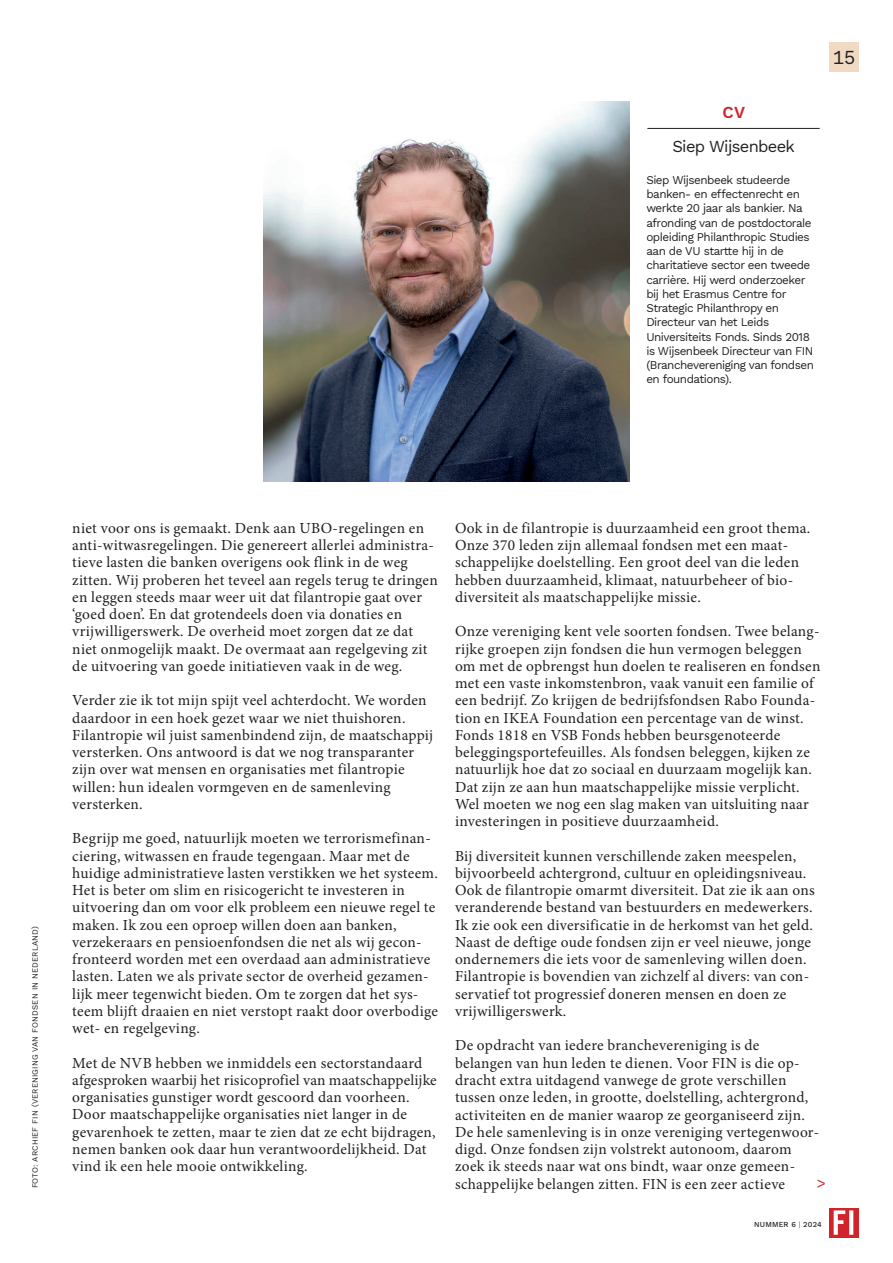
<style>
.page{position:relative;width:893px;height:1263px;background:#fff}
.page>*{position:absolute;margin:0;border:0;box-sizing:border-box;transform-origin:0 0}
.t1{font:19.5px "Work Sans";color:#231f20}
.t2{font:16.5px "Work Sans";letter-spacing:-.04em;color:#231f20}
.t3{font:600 16.5px "Work Sans";color:#d1232a}
.t4{font:15.3px/17.2px "Minion Pro";letter-spacing:.02em;color:#231f20}
.t5{font:15px "Work Sans";color:#d1232a}
.t6{font:11.7px/14.2px "Work Sans";letter-spacing:-.04em;color:#231f20}
.t7{font:7.95px "Work Sans";letter-spacing:.02em;color:#231f20}
.t8{font:500 7.5px "Work Sans";letter-spacing:.02em;color:#231f20}
.s1{font-weight:400;color:#d1232a}
</style>
<div class="page">
<svg style="left:829px;top:1208px;width:30px;height:29px"></svg>
<svg style="left:834px;top:1210px;width:19px;height:25px"></svg>
<hr style="left:647px;top:128px;width:173px;height:1px;background:#231f20">
<img style="left:264px;top:102px;width:365px;height:379px">
<div style="left:829px;top:43px;width:30px;height:29px;background:#f0dac4"></div>
<p class="t3" style="left:722px;top:100px;width:24px">CV</p>
<p class="t2" style="left:672px;top:134px;width:124px">Siep Wijsenbeek</p>
<p class="t6" style="left:646px;top:172px;width:169px">Siep Wijsenbeek studeerde banken- en effectenrecht en werkte 20 jaar als bankier. Na afronding van de postdoctorale opleiding Philanthropic Studies aan de VU startte hij in de charitatieve sector een tweede carrière. Hij werd onderzoeker bij het Erasmus Centre for<br>Strategic Philanthropy en<br>Directeur van het Leids<br>Universiteits Fonds. Sinds 2018 is Wijsenbeek Directeur van FIN (Branchevereniging van fondsen en foundations).</p>
<p class="t1" style="left:833px;top:43px;width:24px">15</p>
<p class="t7" style="left:29px;top:1188px;width:263px;rotate:-90deg">FOTO: ARCHIEF FIN (VERENIGING VAN FONDSEN IN NEDERLAND)</p>
<p class="t4" style="left:72px;top:519px;width:367px">niet voor ons is gemaakt. Denk aan UBO-regelingen en anti-witwasregelingen. Die genereert allerlei administra&shy;tieve lasten die banken overigens ook flink in de weg zitten. Wij proberen het teveel aan regels terug te dringen en leggen steeds maar weer uit dat filantropie gaat over ‘goed doen’. En dat grotendeels doen via donaties en vrijwilligerswerk. De overheid moet zorgen dat ze dat niet onmogelijk maakt. De overmaat aan regelgeving zit de uitvoering van goede initiatieven vaak in de weg.</p>
<p class="t4" style="left:72px;top:692px;width:362px">Verder zie ik tot mijn spijt veel achterdocht. We worden daardoor in een hoek gezet waar we niet thuishoren.<br>Filantropie wil juist samenbindend zijn, de maatschappij versterken. Ons antwoord is dat we nog transparanter zijn over wat mensen en organisaties met filantropie willen: hun idealen vormgeven en de samenleving versterken.</p>
<p class="t4" style="left:72px;top:830px;width:367px">Begrijp me goed, natuurlijk moeten we terrorismefinan&shy;ciering, witwassen en fraude tegengaan. Maar met de huidige administratieve lasten verstikken we het systeem.<br>Het is beter om slim en risicogericht te investeren in uitvoering dan om voor elk probleem een nieuwe regel te maken. Ik zou een oproep willen doen aan banken, verzekeraars en pensioenfondsen die net als wij gecon&shy;fronteerd worden met een overdaad aan administratieve lasten. Laten we als private sector de overheid gezamen&shy;lijk meer tegenwicht bieden. Om te zorgen dat het sys&shy;teem blijft draaien en niet verstopt raakt door overbodige wet- en regelgeving.</p>
<p class="t4" style="left:72px;top:1054px;width:366px">Met de NVB hebben we inmiddels een sectorstandaard afgesproken waarbij het risicoprofiel van maatschappelijke organisaties gunstiger wordt gescoord dan voorheen.<br>Door maatschappelijke organisaties niet langer in de gevarenhoek te zetten, maar te zien dat ze echt bijdragen, nemen banken ook daar hun verantwoordelijkheid. Dat vind ik een hele mooie ontwikkeling.</p>
<p class="t4" style="left:455px;top:519px;width:357px">Ook in de filantropie is duurzaamheid een groot thema.<br>Onze 370 leden zijn allemaal fondsen met een maat&shy;schappelijke doelstelling. Een groot deel van die leden hebben duurzaamheid, klimaat, natuurbeheer of bio&shy;diversiteit als maatschappelijke missie.</p>
<p class="t4" style="left:455px;top:623px;width:367px">Onze vereniging kent vele soorten fondsen. Twee belang&shy;rijke groepen zijn fondsen die hun vermogen beleggen om met de opbrengst hun doelen te realiseren en fondsen met een vaste inkomstenbron, vaak vanuit een familie of een bedrijf. Zo krijgen de bedrijfsfondsen Rabo Founda&shy;tion en IKEA Foundation een percentage van de winst.<br>Fonds 1818 en VSB Fonds hebben beursgenoteerde beleggingsportefeuilles. Als fondsen beleggen, kijken ze natuurlijk hoe dat zo sociaal en duurzaam mogelijk kan.<br>Dat zijn ze aan hun maatschappelijke missie verplicht.<br>Wel moeten we nog een slag maken van uitsluiting naar investeringen in positieve duurzaamheid.</p>
<p class="t4" style="left:455px;top:847px;width:361px">Bij diversiteit kunnen verschillende zaken meespelen, bijvoorbeeld achtergrond, cultuur en opleidingsniveau.<br>Ook de filantropie omarmt diversiteit. Dat zie ik aan ons veranderende bestand van bestuurders en medewerkers.<br>Ik zie ook een diversificatie in de herkomst van het geld.<br>Naast de deftige oude fondsen zijn er veel nieuwe, jonge ondernemers die iets voor de samenleving willen doen.<br>Filantropie is bovendien van zichzelf al divers: van con&shy;servatief tot progressief doneren mensen en doen ze vrijwilligerswerk.</p>
<p class="t4" style="left:455px;top:1037px;width:366px">De opdracht van iedere branchevereniging is de belangen van hun leden te dienen. Voor FIN is die op&shy;dracht extra uitdagend vanwege de grote verschillen tussen onze leden, in grootte, doelstelling, achtergrond, activiteiten en de manier waarop ze georganiseerd zijn.<br>De hele samenleving is in onze vereniging vertegenwoor&shy;digd. Onze fondsen zijn volstrekt autonoom, daarom zoek ik steeds naar wat ons bindt, waar onze gemeen&shy;schappelijke belangen zitten. FIN is een zeer actieve</p>
<p class="t5" style="left:817px;top:1172px;width:11px">&gt;</p>
<p class="t8" style="left:754px;top:1219px;width:69px">NUMMER 6 <span class="s1">|</span> 2024</p>
</div>
